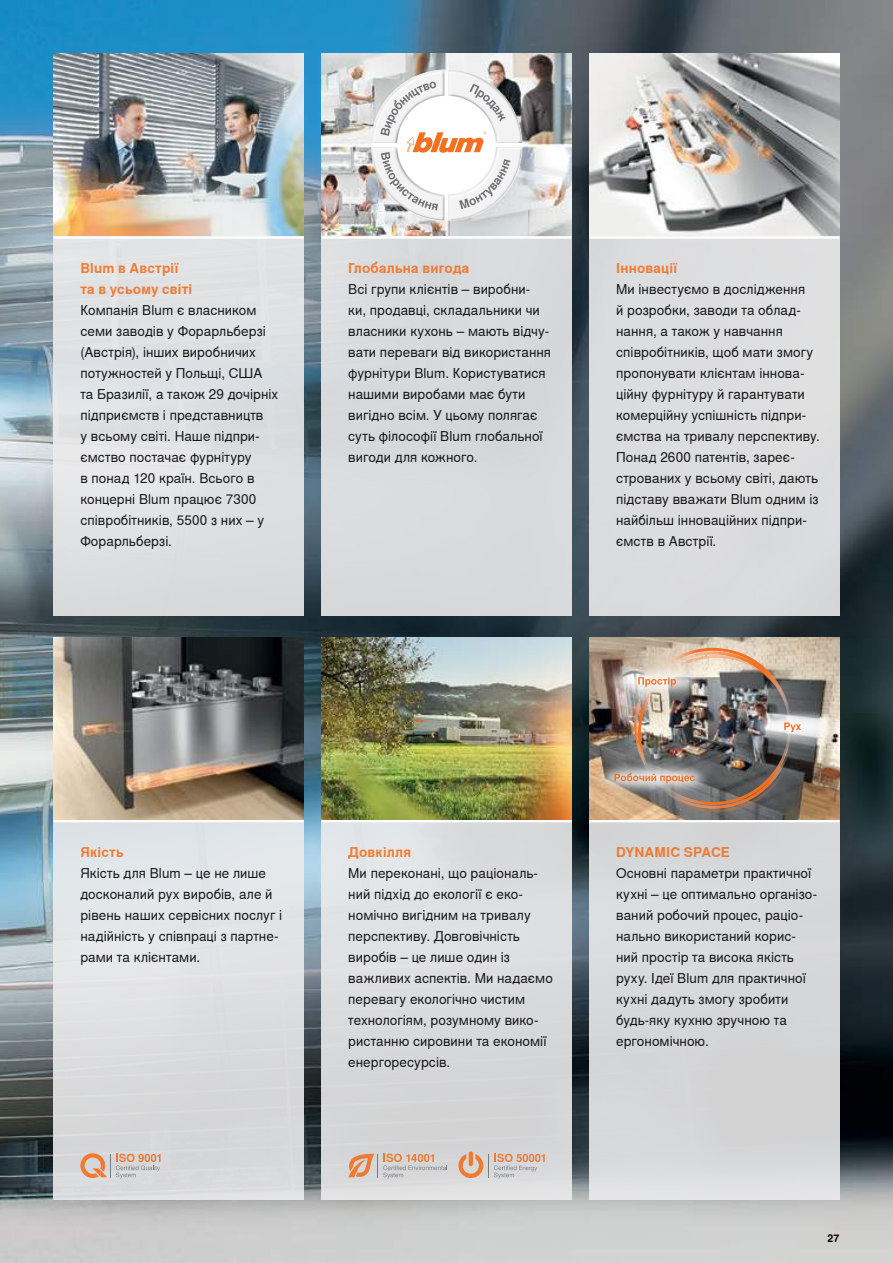
<style>
.page{position:relative;width:893px;height:1263px;background:#fff}
.page>*{position:absolute;margin:0;border:0;box-sizing:border-box;transform-origin:0 0}
.t1{font:13.5px/21px "Nimbus Sans Global";letter-spacing:.005em;color:#000}
.t2{font:700 13.5px/21px "Nimbus Sans Global";letter-spacing:.015em;color:#f37021}
.t3{font:700 10.5px "Nimbus Sans Global";color:#000}
</style>
<div class="page">
<img style="left:0;top:0;width:893px;height:1263px">
<img style="left:54px;top:54px;width:250px;height:182px">
<img style="left:321px;top:54px;width:250px;height:182px">
<img style="left:589px;top:54px;width:250px;height:182px">
<img style="left:54px;top:637px;width:250px;height:183px">
<img style="left:321px;top:637px;width:250px;height:183px">
<div style="left:54px;top:236px;width:250px;height:380px;background:#dee0e3"></div>
<hr style="left:54px;top:236px;width:250px;height:3px;background:#fff">
<div style="left:321px;top:236px;width:250px;height:380px;background:#d8dadc"></div>
<hr style="left:321px;top:236px;width:250px;height:3px;background:#fff">
<div style="left:589px;top:236px;width:250px;height:380px;background:#dcddde"></div>
<hr style="left:589px;top:236px;width:250px;height:3px;background:#fff">
<div style="left:54px;top:820px;width:250px;height:380px;background:#dee1e2"></div>
<svg style="left:80px;top:1153px;width:81px;height:25px"></svg>
<hr style="left:54px;top:820px;width:250px;height:2px;background:#fff">
<div style="left:321px;top:820px;width:250px;height:380px;background:linear-gradient(to right,#dddfe0,#d8d9da)"></div>
<svg style="left:348px;top:1154px;width:100px;height:24px"></svg>
<svg style="left:458px;top:1154px;width:87px;height:24px"></svg>
<hr style="left:321px;top:820px;width:250px;height:2px;background:#fff">
<img style="left:589px;top:637px;width:250px;height:183px">
<img style="left:589px;top:647px;width:134px;height:68px">
<img style="left:801px;top:692px;width:38px;height:68px">
<img style="left:589px;top:743px;width:25px;height:69px">
<img style="left:614px;top:648px;width:187px;height:165px">
<div style="left:589px;top:820px;width:250px;height:380px;background:#d6d7d9"></div>
<hr style="left:589px;top:820px;width:250px;height:2px;background:#fff">
<svg style="left:371px;top:70px;width:151px;height:150px"></svg>
<p class="t2" style="left:80px;top:258px;width:113px">Blum в Австрії та в усьому світі</p>
<p class="t1" style="left:80px;top:300px;width:199px">Компанія Blum є власником семи заводів у Форарльберзі (Австрія), інших виробничих потужностей у Польщі, США та Бразилії, а також 29 дочірніх підприємств і представництв<br>у всьому світі. Наше підпри&shy;ємство постачає фурнітуру<br>в понад 120 країн. Всього в концерні Blum працює 7300 співробітників, 5500 з них – у<br>Форарльберзі.</p>
<p class="t2" style="left:348px;top:258px;width:123px">Глобальна вигода</p>
<p class="t1" style="left:348px;top:279px;width:204px">Всі групи клієнтів – виробни&shy;ки, продавці, складальники чи власники кухонь – мають відчу&shy;вати переваги від використання фурнітури Blum. Користуватися нашими виробами має бути вигідно всім. У цьому полягає суть філософії Blum глобальної вигоди для кожного.</p>
<p class="t2" style="left:616px;top:258px;width:63px">Інновації</p>
<p class="t1" style="left:616px;top:279px;width:205px">Ми інвестуємо в дослідження<br>й розробки, заводи та облад&shy;нання, а також у навчання співробітників, щоб мати змогу пропонувати клієнтам іннова&shy;ційну фурнітуру й гарантувати комерційну успішність підпри&shy;ємства на тривалу перспективу.<br>Понад 2600 патентів, зареє&shy;строваних у всьому світі, дають підставу вважати Blum одним із найбільш інноваційних підпри&shy;ємств в Австрії.</p>
<p class="t2" style="left:80px;top:841px;width:45px">Якість</p>
<p class="t1" style="left:80px;top:862px;width:203px">Якість для Blum – це не лише досконалий рух виробів, але й рівень наших сервісних послуг і надійність у співпраці з партне&shy;рами та клієнтами.</p>
<p class="t2" style="left:348px;top:841px;width:64px">Довкілля</p>
<p class="t1" style="left:348px;top:862px;width:206px">Ми переконані, що раціональ&shy;ний підхід до екології є еко&shy;номічно вигідним на тривалу перспективу. Довговічність виробів – це лише один із важливих аспектів. Ми надаємо перевагу екологічно чистим технологіям, розумному вико&shy;ристанню сировини та економії енергоресурсів.</p>
<p class="t2" style="left:616px;top:841px;width:115px">DYNAMIC SPACE</p>
<p class="t1" style="left:616px;top:862px;width:203px">Основні параметри практичної кухні – це оптимально організо&shy;ваний робочий процес, раціо&shy;нально використаний корис&shy;ний простір та висока якість руху. Ідеї Blum для практичної кухні дадуть змогу зробити будь-яку кухню зручною та ергономічною.</p>
<p class="t3" style="left:827px;top:1232px;width:13px">27</p>
</div>
